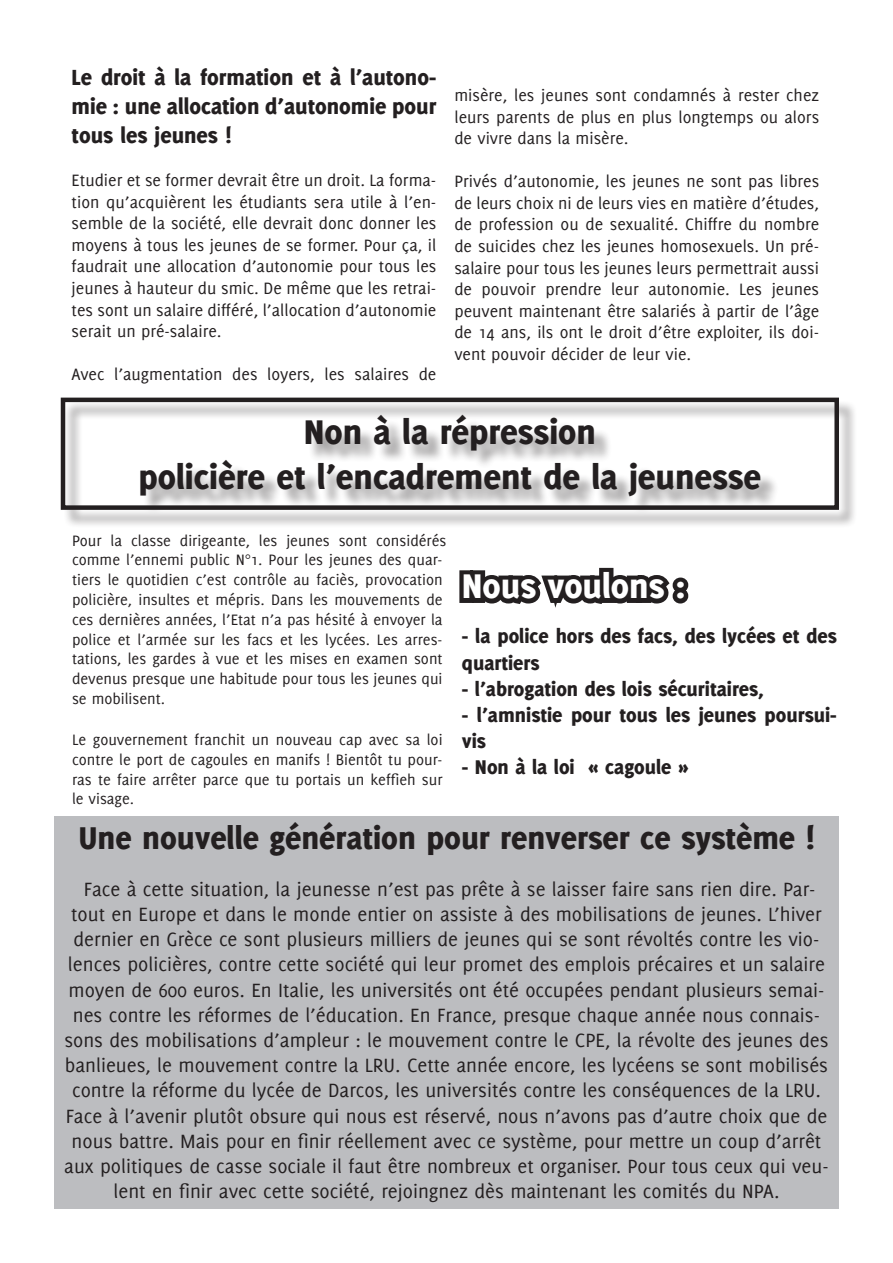
<style>
.page{position:relative;width:893px;height:1263px;background:#fff}
.page>*{position:absolute;margin:0;border:0;box-sizing:border-box;transform-origin:0 0}
.t1{font:800 37.5px "Delicious";color:#231f20}
.t2{font:800 37.5px "Delicious";color:#fff}
.t3{font:800 34.5px "Delicious";color:#231f20}
.t4{font:800 24px/28.8px "Delicious";color:#231f20;text-align:justify}
.t5{font:800 21.75px/26.1px "Delicious";color:#231f20}
.t6{font:21px/25.2px "Delicious";color:#231f20;text-align:center}
.t7{font:18px/21.6px "Delicious";color:#231f20;text-align:justify}
.t8{font:16.5px/19.8px "Delicious";color:#231f20}
</style>
<div class="page">
<div style="left:63px;top:400px;width:801px;height:134px;background:#231f20;opacity:.45"></div>
<div style="left:61px;top:398px;width:778px;height:112px;border:4px solid #231f20"></div>
<svg style="left:459px;top:567px;width:230px;height:41px"></svg>
<div style="left:54px;top:817px;width:785px;height:392px;background:#bcbdc0"></div>
<p class="t4" style="left:72px;top:63px;width:366px">Le droit à la formation et à l’autono&shy;mie : une allocation d’autonomie pour tous les jeunes !</p>
<p class="t7" style="left:72px;top:169px;width:366px">Etudier et se former devrait être un droit. La forma&shy;tion qu’acquièrent les étudiants sera utile à l’en&shy;semble de la société, elle devrait donc donner les moyens à tous les jeunes de se former. Pour ça, il faudrait une allocation d’autonomie pour tous les jeunes à hauteur du smic. De même que les retrai&shy;tes sont un salaire différé, l’allocation d’autonomie serait un pré-salaire.</p>
<p class="t7" style="left:72px;top:363px;width:366px">Avec l’augmentation des loyers, les salaires de</p>
<p class="t7" style="left:454px;top:84px;width:366px">misère, les jeunes sont condamnés à rester chez leurs parents de plus en plus longtemps ou alors de vivre dans la misère.</p>
<p class="t7" style="left:454px;top:170px;width:366px">Privés d’autonomie, les jeunes ne sont pas libres de leurs choix ni de leurs vies en matière d’études, de profession ou de sexualité. Chiffre du nombre de suicides chez les jeunes homosexuels. Un pré&shy;salaire pour tous les jeunes leurs permettrait aussi de pouvoir prendre leur autonomie. Les jeunes peuvent maintenant être salariés à partir de l’âge de 14 ans, ils ont le droit d’être exploiter, ils doi&shy;vent pouvoir décider de leur vie.</p>
<p class="t1" style="left:304px;top:410px;width:294px">Non à la répression</p>
<p class="t1" style="left:138px;top:455px;width:624px">policière et l’encadrement de la jeunesse</p>
<p class="t8" style="left:72px;top:530px;width:376px">Pour la classe dirigeante, les jeunes sont considérés comme l’ennemi public N°1. Pour les jeunes des quar&shy;tiers le quotidien c’est contrôle au faciès, provocation policière, insultes et mépris. Dans les mouvements de ces dernières années, l’Etat n’a pas hésité à envoyer la police et l’armée sur les facs et les lycées. Les arres&shy;tations, les gardes à vue et les mises en examen sont devenus presque une habitude pour tous les jeunes qui se mobilisent.</p>
<p class="t8" style="left:72px;top:729px;width:372px;text-align:justify">Le gouvernement franchit un nouveau cap avec sa loi contre le port de cagoules en manifs ! Bientôt tu pour&shy;ras te faire arrêter parce que tu portais un keffieh sur le visage.</p>
<p class="t2" style="left:462px;top:564px;width:225px">Nous voulons :</p>
<p class="t5" style="left:462px;top:623px;width:376px">- la police hors des facs, des lycées et des quartiers</p>
<p class="t5" style="left:462px;top:675px;width:303px">- l’abrogation des lois sécuritaires,</p>
<p class="t5" style="left:462px;top:701px;width:376px">- l’amnistie pour tous les jeunes poursui&shy;vis</p>
<p class="t5" style="left:462px;top:753px;width:229px">- Non à la loi « cagoule »</p>
<p class="t3" style="left:78px;top:818px;width:738px">Une nouvelle génération pour renverser ce système !</p>
<p class="t6" style="left:64px;top:876px;width:766px">Face à cette situation, la jeunesse n’est pas prête à se laisser faire sans rien dire. Par&shy;tout en Europe et dans le monde entier on assiste à des mobilisations de jeunes. L’hiver dernier en Grèce ce sont plusieurs milliers de jeunes qui se sont révoltés contre les vio&shy;lences policières, contre cette société qui leur promet des emplois précaires et un salaire moyen de 600 euros. En Italie, les universités ont été occupées pendant plusieurs semai&shy;nes contre les réformes de l’éducation. En France, presque chaque année nous connais&shy;sons des mobilisations d’ampleur : le mouvement contre le CPE, la révolte des jeunes des banlieues, le mouvement contre la LRU. Cette année encore, les lycéens se sont mobilisés contre la réforme du lycée de Darcos, les universités contre les conséquences de la LRU.<br>Face à l’avenir plutôt obsure qui nous est réservé, nous n’avons pas d’autre choix que de nous battre. Mais pour en finir réellement avec ce système, pour mettre un coup d’arrêt aux politiques de casse sociale il faut être nombreux et organiser. Pour tous ceux qui veu&shy;lent en finir avec cette société, rejoingnez dès maintenant les comités du NPA.</p>
</div>
